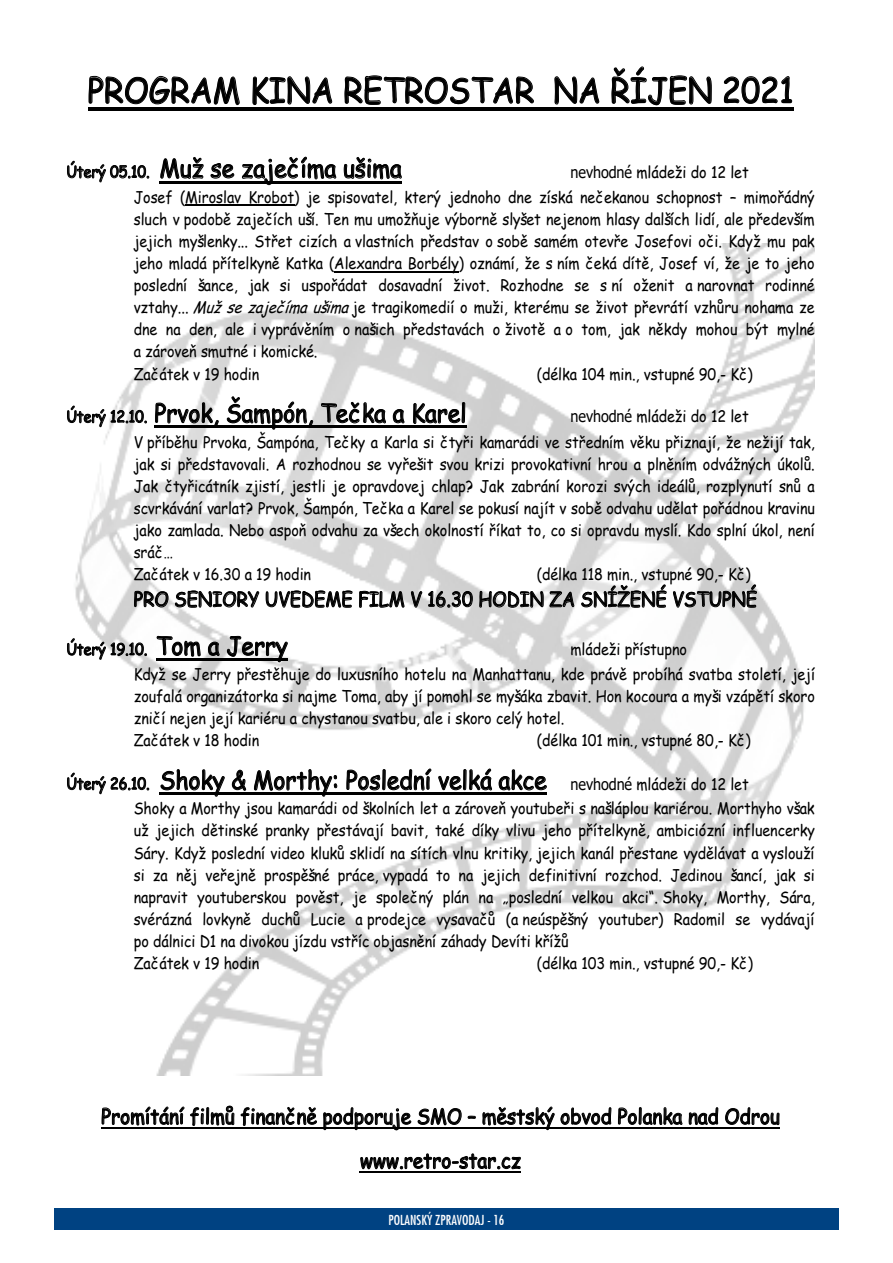
<style>
.page{position:relative;width:893px;height:1263px;background:#fff}
.page>*{position:absolute;margin:0;border:0;box-sizing:border-box;transform-origin:0 0}
.t1{font:34.35px "Comic Sans MS";color:#000;scale:.92 1}
.t2{font:24.9px "Comic Sans MS";color:#000;scale:.92 1}
.t3{font:20.7px/44.1px "Comic Sans MS";letter-spacing:.005em;color:#000;text-align:center;scale:.92 1}
.t4{font:19.65px "Comic Sans MS";color:#000;scale:.92 1}
.t5{font:16.05px/22px "Comic Sans MS";letter-spacing:-.005em;color:#000;scale:.9 1}
.t6{font:15.6px "Comic Sans MS";letter-spacing:-.005em;color:#000;scale:.92 1}
.t7{font:13.5px "Fujiyama Plain";color:#fff}
.s1{font-size:15.6px}
.s2{font-family:"Tahoma"}
.s3{font-style:italic}
.s4{font-size:24.9px}
.s5{font-family:"Tahoma";font-size:16.05px}
.s6{font-size:16.05px}
</style>
<div class="page">
<div style="left:54px;top:1209px;width:785px;height:21px;background:#004282"></div>
<img style="left:75px;top:243px;width:739px;height:833px">
<hr style="left:88px;top:108px;width:705px;height:3px;background:#000">
<hr style="left:160px;top:181px;width:242px;height:2px;background:#000">
<hr style="left:185px;top:205px;width:109px;height:1px;background:#000">
<hr style="left:334px;top:271px;width:125px;height:1px;background:#000">
<hr style="left:154px;top:426px;width:313px;height:2px;background:#000">
<hr style="left:156px;top:658px;width:132px;height:3px;background:#000">
<hr style="left:160px;top:793px;width:387px;height:2px;background:#000">
<hr style="left:101px;top:1127px;width:679px;height:2px;background:#000">
<hr style="left:360px;top:1171px;width:161px;height:2px;background:#000">
<h1 class="t1" style="left:88px;top:65px;width:769px">PROGRAM KINA RETROSTAR NA ŘÍJEN 2021</h1>
<h2 class="t2" style="left:66px;top:150px;width:366px"><span class="s1">Úterý 05.10.</span> Muž se zaječíma ušima</h2>
<p class="t5" style="left:134px;top:159px;width:758px;line-height:25px;text-indent:437px"><span class="s2">nevhodné</span> mládeži do 12 let<br>Josef (Miroslav Krobot) je spisovatel, který jednoho dne získá nečekanou schopnost – mimořádný</p>
<p class="t5" style="left:134px;top:207px;width:758px">sluch v podobě zaječích uší. Ten mu umožňuje výborně slyšet nejenom hlasy dalších lidí, ale především jejich myšlenky... Střet cizích a vlastních představ o sobě samém otevře Josefovi oči. Když mu pak jeho mladá přítelkyně Katka (Alexandra Borbély) oznámí, že s ním čeká dítě, Josef ví, že je to jeho poslední šance, jak si uspořádat dosavadní život. Rozhodne se s ní oženit a narovnat rodinné vztahy... <span class="s3">Mužsezaječímaušima</span>je tragikomedií o muži, kterému se život převrátí vzhůru nohama ze dne na den, ale i vyprávěním o našich představách o životě a o tom, jak někdy mohou být mylné a zároveň smutné i komické.<br>Začátek v 19 hodin</p>
<p class="t5" style="left:537px;top:362px;width:241px">(délka 104 min., vstupné 90,- Kč)</p>
<h2 class="t2" style="left:66px;top:395px;width:436px"><span class="s1">Úterý 12.10.</span> Prvok, Šampón, Tečka a Karel</h2>
<p class="t5" style="left:134px;top:404px;width:758px;line-height:25px;text-indent:437px"><span class="s2">nevhodné</span> mládeži do 12 let<br>V příběhu Prvoka, Šampóna, Tečky a Karla si čtyři kamarádi ve středním věku přiznají, že nežijí tak,</p>
<p class="t5" style="left:134px;top:452px;width:758px">jak si představovali. A rozhodnou se vyřešit svou krizi provokativní hrou a plněním odvážných úkolů.<br>Jak čtyřicátník zjistí, jestli je opravdovej chlap? Jak zabrání korozi svých ideálů, rozplynutí snů a scvrkávání varlat? Prvok, Šampón, Tečka a Karel se pokusí najít v sobě odvahu udělat pořádnou kravinu jako zamlada. Nebo aspoň odvahu za všech okolností říkat to, co si opravdu myslí. Kdo splní úkol, není sráč…<br>Začátek v 16.30 a 19 hodin</p>
<p class="t5" style="left:537px;top:563px;width:239px">(délka 118 min., vstupné 90,- Kč)</p>
<p class="t4" style="left:134px;top:585px;width:679px">PRO SENIORY UVEDEME FILM V 16.30 HODIN ZA SNÍŽENÉ VSTUPNÉ</p>
<p class="t6" style="left:66px;top:638px;width:242px">Úterý 19.10. <span class="s4">Tom a Jerry</span></p>
<p class="t5" style="left:134px;top:636px;width:758px;line-height:25px;text-indent:437px">mládeži přístupno<br>Když se Jerry přestěhuje do luxusního hotelu na Manhattanu, kde právě probíhá svatba století, její</p>
<p class="t5" style="left:134px;top:685px;width:758px">zoufalá organizátorka si najme Toma, aby jí pomohl se myšáka zbavit. Hon kocoura a myši vzápětí skoro zničí nejen její kariéru a chystanou svatbu, ale i skoro celý hotel.<br>Začátek v 18 hodin</p>
<p class="t5" style="left:537px;top:729px;width:239px">(délka 101 min., vstupné 80,- Kč)</p>
<h2 class="t2" style="left:66px;top:762px;width:743px"><span class="s1">Úterý 26.10.</span> Shoky &amp; Morthy: Poslední velká akce <span class="s5">nevhodné</span> <span class="s6">mládeži do 12 let</span></h2>
<p class="t5" style="left:134px;top:797px;width:758px">Shoky a Morthy jsou kamarádi od školních let a zároveň youtubeři s našláplou kariérou. Morthyho však už jejich dětinské pranky přestávají bavit, také díky vlivu jeho přítelkyně, ambiciózní influencerky Sáry. Když poslední video kluků sklidí na sítích vlnu kritiky, jejich kanál přestane vydělávat a vyslouží si za něj veřejně prospěšné práce, vypadá to na jejich definitivní rozchod. Jedinou šancí, jak si napravit youtuberskou pověst, je společný plán na „poslední velkou akci“. Shoky, Morthy, Sára, svérázná lovkyně duchů Lucie a prodejce vysavačů (a neúspěšný youtuber) Radomil se vydávají po dálnici D1 na divokou jízdu vstříc objasnění záhady Devíti křížů<br>Začátek v 19 hodin</p>
<p class="t5" style="left:537px;top:952px;width:241px">(délka 103 min., vstupné 90,- Kč)</p>
<p class="t3" style="left:101px;top:1093px;width:739px">Promítání filmů finančně podporuje SMO – městský obvod Polanka nad Odrou www.retro-star.cz</p>
<p class="t7" style="left:388px;top:1211px;width:117px">POLANSKÝ ZPRAVODAJ - 16</p>
</div>
